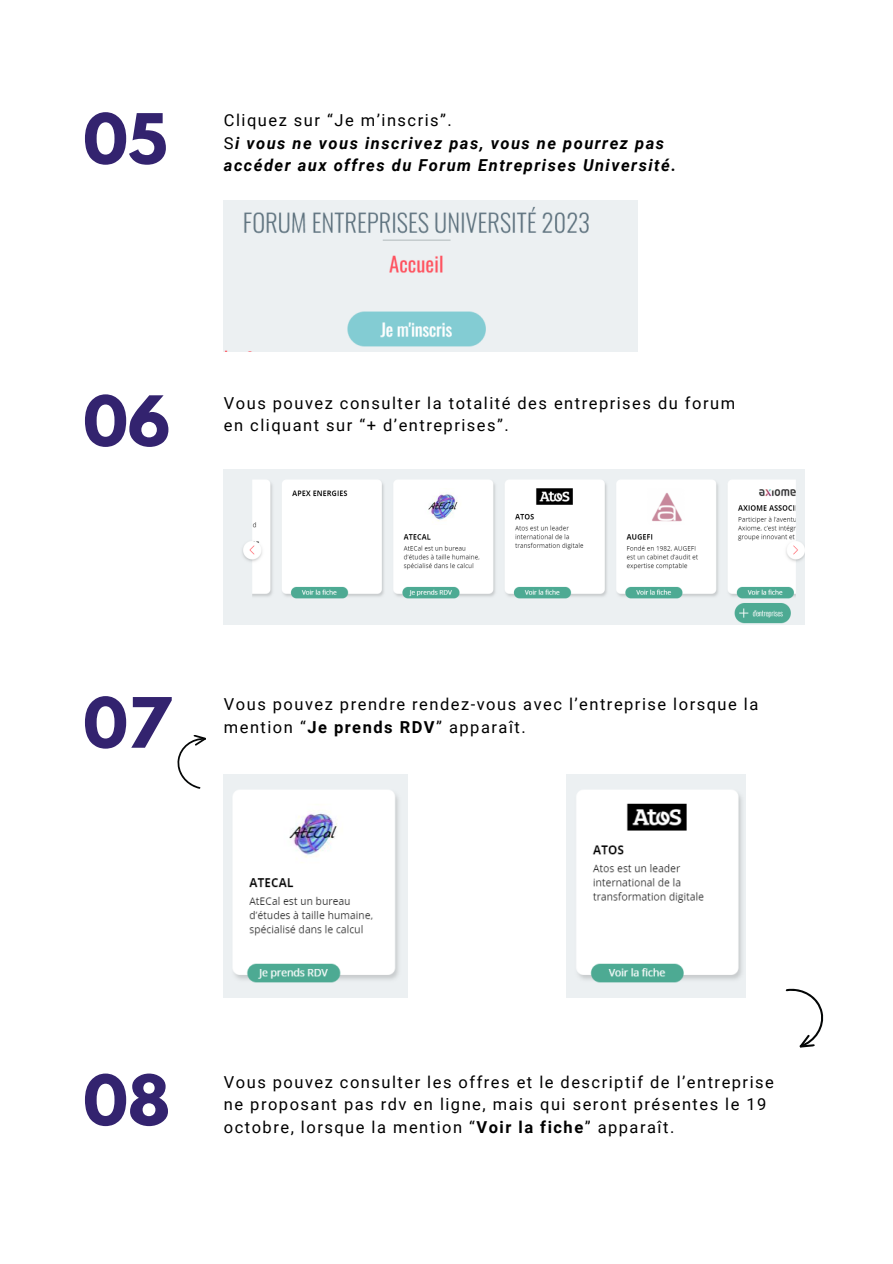
<style>
.page{position:relative;width:893px;height:1264px;background:#fff}
.page>*{position:absolute;margin:0;border:0;box-sizing:border-box;transform-origin:0 0}
.t1{font:700 61.5px "League Spartan";color:#33236f}
.t2{font:16.5px/22.5px "Roboto";letter-spacing:.09em;color:#000}
.t3{font:italic 700 16.5px/22.5px "Roboto";letter-spacing:.09em;color:#000}
.s1{font-weight:400;font-style:normal}
.s2{font-weight:700}
</style>
<div class="page">
<img style="left:224px;top:200px;width:413px;height:151px">
<img style="left:224px;top:775px;width:183px;height:222px">
<img style="left:224px;top:469px;width:580px;height:155px">
<img style="left:567px;top:775px;width:178px;height:222px">
<svg style="left:785px;top:988px;width:39px;height:60px"></svg>
<svg style="left:177px;top:735px;width:29px;height:54px"></svg>
<p class="t1" style="left:83px;top:108px;width:86px">05</p>
<p class="t2" style="left:224px;top:109px;width:229px">Cliquez sur “Je m’inscris”.</p>
<p class="t3" style="left:224px;top:132px;width:454px"><span class="s1">S</span>i vous ne vous inscrivez pas, vous ne pourrez pas accéder aux offres du Forum Entreprises Université.</p>
<p class="t1" style="left:83px;top:390px;width:88px">06</p>
<p class="t2" style="left:224px;top:391px;width:512px">Vous pouvez consulter la totalité des entreprises du forum</p>
<p class="t2" style="left:224px;top:414px;width:286px">en cliquant sur “+ d’entreprises”.</p>
<p class="t1" style="left:83px;top:692px;width:88px">07</p>
<p class="t2" style="left:224px;top:693px;width:536px">Vous pouvez prendre rendez-vous avec l’entreprise lorsque la mention “<span class="s2">Je prends RDV</span>” apparaît.</p>
<p class="t1" style="left:83px;top:1069px;width:88px">08</p>
<p class="t2" style="left:224px;top:1070px;width:551px">Vous pouvez consulter les offres et le descriptif de l’entreprise</p>
<p class="t2" style="left:224px;top:1093px;width:544px">ne proposant pas rdv en ligne, mais qui seront présentes le 19 octobre, lorsque la mention “<span class="s2">Voir la fiche</span>” apparaît.</p>
</div>
